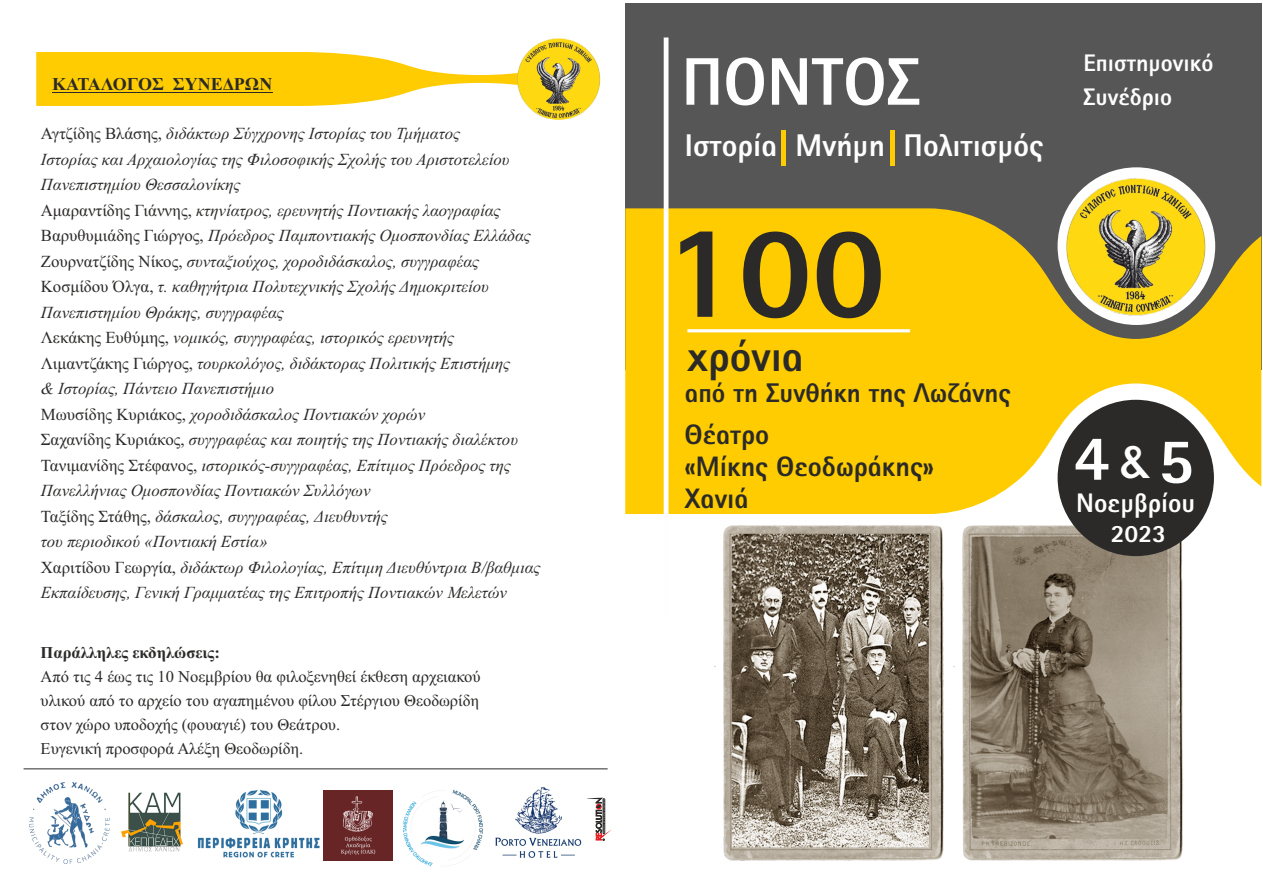
<style>
.page{position:relative;width:1263px;height:893px;background:#fff}
.page>*{position:absolute;margin:0;border:0;box-sizing:border-box;transform-origin:0 0}
.t1{font:800 132.15px "Cf Rotis Sans";color:#2b2a29}
.t2{font:800 67.35px "Cf Rotis Sans";color:#fefefe}
.t3{font:800 64.5px "Cf Rotis Sans";color:#fefefe}
.t4{font:800 43.35px "Cf Rotis Sans";color:#2b2a29}
.t5{font:800 31.35px "Cf Rotis Sans";color:#fefefe}
.t6{font:800 28.2px/31.7px "Cf Rotis Sans";color:#2b2a29}
.t7{font:800 27px "Cf Rotis Sans";color:#2b2a29}
.t8{font:800 26.85px "Cf Rotis Sans";color:#fefefe}
.t9{font:800 24.9px "Cf Rotis Sans";color:#fefefe}
.t10{font:800 24px/33.8px "Cf Rotis Sans";color:#fefefe}
.t11{font:700 18px "Times New Roman";color:#2b2a29}
.t12{font:italic 16.8px/25.5px "Times New Roman";color:#2b2a29}
.t13{font:16.5px/24px "Times New Roman";color:#2b2a29}
.t14{font:700 16.5px "Times New Roman";color:#2b2a29}
.s1{font-style:normal}
.s2{font-family:"CF Derrida";font-weight:400;font-size:47.85px}
</style>
<div class="page">
<img style="left:715px;top:526px;width:469px;height:334px">
<div style="left:625px;top:3px;width:636px;height:366px;background:#565656"></div>
<svg style="left:625px;top:208px;width:636px;height:306px;background:#f8cb11"></svg>
<hr style="left:664px;top:37px;width:4px;height:579px;background:#fff">
<img style="left:1045px;top:167px;width:182px;height:160px">
<div style="left:1057px;top:400px;width:157px;height:156px;background:#2b2a29;border-radius:50%"></div>
<div style="left:781px;top:130px;width:5px;height:36px;background:#fecc00"></div>
<hr style="left:890px;top:130px;width:4px;height:36px;background:#fecc00">
<svg style="left:592px;top:798px;width:13px;height:42px"></svg>
<hr style="left:24px;top:768px;width:584px;height:1px;background:#2b2a29">
<svg style="left:36px;top:52px;width:469px;height:54px"></svg>
<hr style="left:52px;top:92px;width:220px;height:1px;background:#2b2a29">
<img style="left:505px;top:38px;width:96px;height:82px">
<img style="left:29px;top:782px;width:154px;height:81px">
<img style="left:323px;top:791px;width:70px;height:69px">
<img style="left:197px;top:790px;width:123px;height:68px">
<img style="left:495px;top:787px;width:87px;height:71px">
<div style="left:687px;top:329px;width:223px;height:3px;background:#fff;border:2px solid #fefefe"></div>
<img style="left:403px;top:789px;width:81px;height:78px">
<p class="t11" style="left:52px;top:78px;width:222px">ΚΑΤΑΛΟΓΟΣ ΣΥΝΕΔΡΩΝ</p>
<p class="t12" style="left:41px;top:122px;width:501px"><span class="s1">Αγτζίδης Βλάσης,</span> διδάκτωρ Σύγχρονης Ιστορίας του Τμήματος<br>Ιστορίας και Αρχαιολογίας της Φιλοσοφικής Σχολής του Αριστοτελείου Πανεπιστημίου Θεσσαλονίκης<br><span class="s1">Αμαραντίδης Γιάννης,</span> κτηνίατρος, ερευνητής Ποντιακής λαογραφίας <span class="s1">Βαρυθυμιάδης Γιώργος,</span> Πρόεδρος Παμποντιακής Ομοσπονδίας Ελλάδας <span class="s1">Ζουρνατζίδης Νίκος,</span> συνταξιούχος, χοροδιδάσκαλος, συγγραφέας <span class="s1">Κοσμίδου Όλγα,</span> τ. καθηγήτρια Πολυτεχνικής Σχολής Δημοκριτείου Πανεπιστημίου Θράκης, συγγραφέας<br><span class="s1">Λεκάκης Ευθύμης,</span> νομικός, συγγραφέας, ιστορικός ερευνητής <span class="s1">Λιμαντζάκης Γιώργος,</span> τουρκολόγος, διδάκτορας Πολιτικής Επιστήμης<br>&amp; Ιστορίας, Πάντειο Πανεπιστήμιο<br><span class="s1">Μωυσίδης Κυριάκος,</span> χοροδιδάσκαλος Ποντιακών χορών<br><span class="s1">Σαχανίδης Κυριάκος,</span> συγγραφέας και ποιητής της Ποντιακής διαλέκτου <span class="s1">Τανιμανίδης Στέφανος,</span> ιστορικός-συγγραφέας, Επίτιμος Πρόεδρος της Πανελλήνιας Ομοσπονδίας Ποντιακών Συλλόγων<br><span class="s1">Ταξίδης Στάθης,</span> δάσκαλος, συγγραφέας, Διευθυντής<br>του περιοδικού «Ποντιακή Εστία»<br><span class="s1">Χαριτίδου Γεωργία,</span> διδάκτωρ Φιλολογίας, Επίτιμη Διευθύντρια Β/βαθμιας Εκπαίδευσης, Γενική Γραμματέας της Επιτροπής Ποντιακών Μελετών</p>
<p class="t14" style="left:41px;top:646px;width:181px">Παράλληλες εκδηλώσεις:</p>
<p class="t13" style="left:41px;top:666px;width:442px">Από τις 4 έως τις 10 Νοεμβρίου θα φιλοξενηθεί έκθεση αρχειακού υλικού από το αρχείο του αγαπημένου φίλου Στέργιου Θεοδωρίδη στον χώρο υποδοχής (φουαγιέ) του Θεάτρου.<br>Ευγενική προσφορά Αλέξη Θεοδωρίδη.</p>
<h2 class="t2" style="left:681px;top:31px;width:240px">ΠΟΝΤΟΣ</h2>
<h3 class="t5" style="left:685px;top:121px;width:360px">Ιστορία Μνήμη Πολιτισμός</h3>
<h1 class="t1" style="left:665px;top:171px;width:222px">100</h1>
<h3 class="t4" style="left:687px;top:324px;width:118px">χρόνια</h3>
<h3 class="t7" style="left:685px;top:373px;width:327px">από τη Συνθήκη της Λωζάνης</h3>
<h3 class="t6" style="left:684px;top:417px;width:251px">Θέατρο<br>«Μίκης Θεοδωράκης»<br>Χανιά</h3>
<h3 class="t10" style="left:1083px;top:44px;width:131px">Επιστημονικό<br>Συνέδριο</h3>
<h3 class="t3" style="left:1074px;top:410px;width:122px">4 <span class="s2">&amp;</span>5</h3>
<h3 class="t8" style="left:1076px;top:482px;width:120px">Νοεμβρίου</h3>
<h3 class="t9" style="left:1111px;top:514px;width:57px">2023</h3>
</div>
